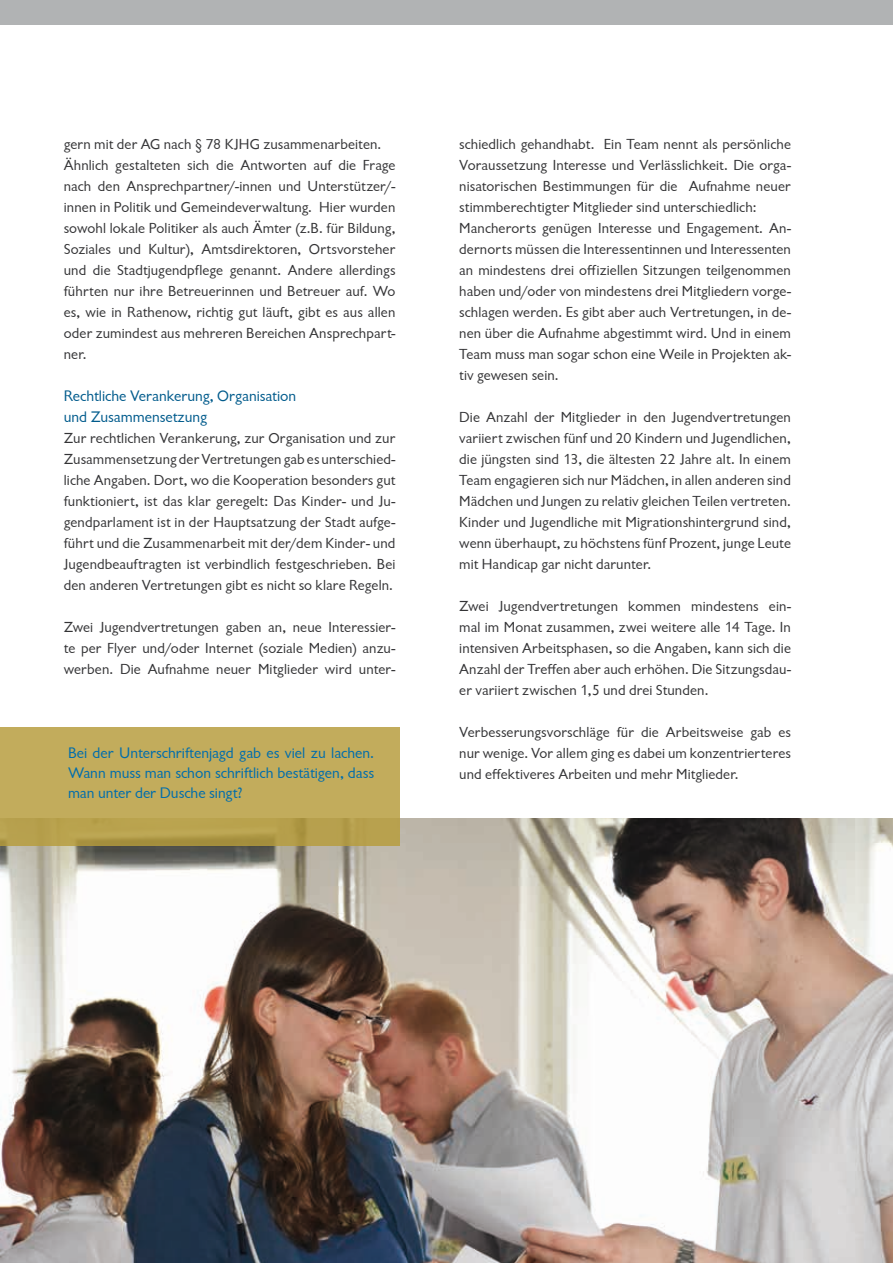
<style>
.page{position:relative;width:893px;height:1263px;background:#fff}
.page>*{position:absolute;margin:0;border:0;box-sizing:border-box;transform-origin:0 0}
.t1{font:15.75px/20px "Chantilly";color:#006dac;text-align:justify}
.t2{font:15.75px/21px "Chantilly";color:#005b8c}
.t3{font:15px/21px "Chantilly";letter-spacing:.01em;color:#343436;text-align:justify}
</style>
<div class="page">
<img style="left:0;top:819px;width:893px;height:444px">
<svg style="left:0;top:727px;width:400px;height:119px;background:#bea858"></svg>
<div style="left:0;top:0;width:893px;height:25px;background:#b1b3b4"></div>
<p class="t3" style="left:64px;top:133px;width:333px;text-align:left">gern mit der AG nach § 78 KJHG zusammenarbeiten.<br>Ähnlich gestalteten sich die Antworten auf die Frage nach den Ansprechpartner/-innen und Unterstützer/- innen in Politik und Gemeindeverwaltung. Hier wurden sowohl lokale Politiker als auch Ämter (z.B. für Bildung, Soziales und Kultur), Amtsdirektoren, Ortsvorsteher und die Stadtjugendpflege genannt. Andere allerdings führten nur ihre Betreuerinnen und Betreuer auf. Wo es, wie in Rathenow, richtig gut läuft, gibt es aus allen oder zumindest aus mehreren Bereichen Ansprechpart&shy;ner.</p>
<p class="t2" style="left:64px;top:385px;width:234px">Rechtliche Verankerung, Organisation und Zusammensetzung</p>
<p class="t3" style="left:64px;top:427px;width:333px">Zur rechtlichen Verankerung, zur Organisation und zur Zusammensetzung der Vertretungen gab es unterschied&shy;liche Angaben. Dort, wo die Kooperation besonders gut funktioniert, ist das klar geregelt: Das Kinder- und Ju&shy;gendparlament ist in der Hauptsatzung der Stadt aufge&shy;führt und die Zusammenarbeit mit der/dem Kinder- und Jugendbeauftragten ist verbindlich festgeschrieben. Bei den anderen Vertretungen gibt es nicht so klare Regeln.</p>
<p class="t3" style="left:64px;top:616px;width:333px">Zwei Jugendvertretungen gaben an, neue Interessier&shy;te per Flyer und/oder Internet (soziale Medien) anzu&shy;werben. Die Aufnahme neuer Mitglieder wird unter-</p>
<p class="t1" style="left:68px;top:743px;width:308px">Bei der Unterschriftenjagd gab es viel zu lachen.<br>Wann muss man schon schriftlich bestätigen, dass man unter der Dusche singt?</p>
<p class="t3" style="left:459px;top:133px;width:333px;text-align:left">schiedlich gehandhabt. Ein Team nennt als persönliche Voraussetzung Interesse und Verlässlichkeit. Die orga&shy;nisatorischen Bestimmungen für die Aufnahme neuer stimmberechtigter Mitglieder sind unterschiedlich:<br>Mancherorts genügen Interesse und Engagement. An&shy;dernorts müssen die Interessentinnen und Interessenten an mindestens drei offiziellen Sitzungen teilgenommen haben und/oder von mindestens drei Mitgliedern vorge&shy;schlagen werden. Es gibt aber auch Vertretungen, in de&shy;nen über die Aufnahme abgestimmt wird. Und in einem Team muss man sogar schon eine Weile in Projekten ak&shy;tiv gewesen sein.</p>
<p class="t3" style="left:459px;top:406px;width:333px">Die Anzahl der Mitglieder in den Jugendvertretungen variiert zwischen fünf und 20 Kindern und Jugendlichen, die jüngsten sind 13, die ältesten 22 Jahre alt. In einem Team engagieren sich nur Mädchen, in allen anderen sind Mädchen und Jungen zu relativ gleichen Teilen vertreten.<br>Kinder und Jugendliche mit Migrationshintergrund sind, wenn überhaupt, zu höchstens fünf Prozent, junge Leute mit Handicap gar nicht darunter.</p>
<p class="t3" style="left:459px;top:595px;width:333px">Zwei Jugendvertretungen kommen mindestens ein&shy;mal im Monat zusammen, zwei weitere alle 14 Tage. In intensiven Arbeitsphasen, so die Angaben, kann sich die Anzahl der Treffen aber auch erhöhen. Die Sitzungsdau&shy;er variiert zwischen 1,5 und drei Stunden.</p>
<p class="t3" style="left:459px;top:721px;width:333px">Verbesserungsvorschläge für die Arbeitsweise gab es nur wenige. Vor allem ging es dabei um konzentrierteres und effektiveres Arbeiten und mehr Mitglieder.</p>
</div>
